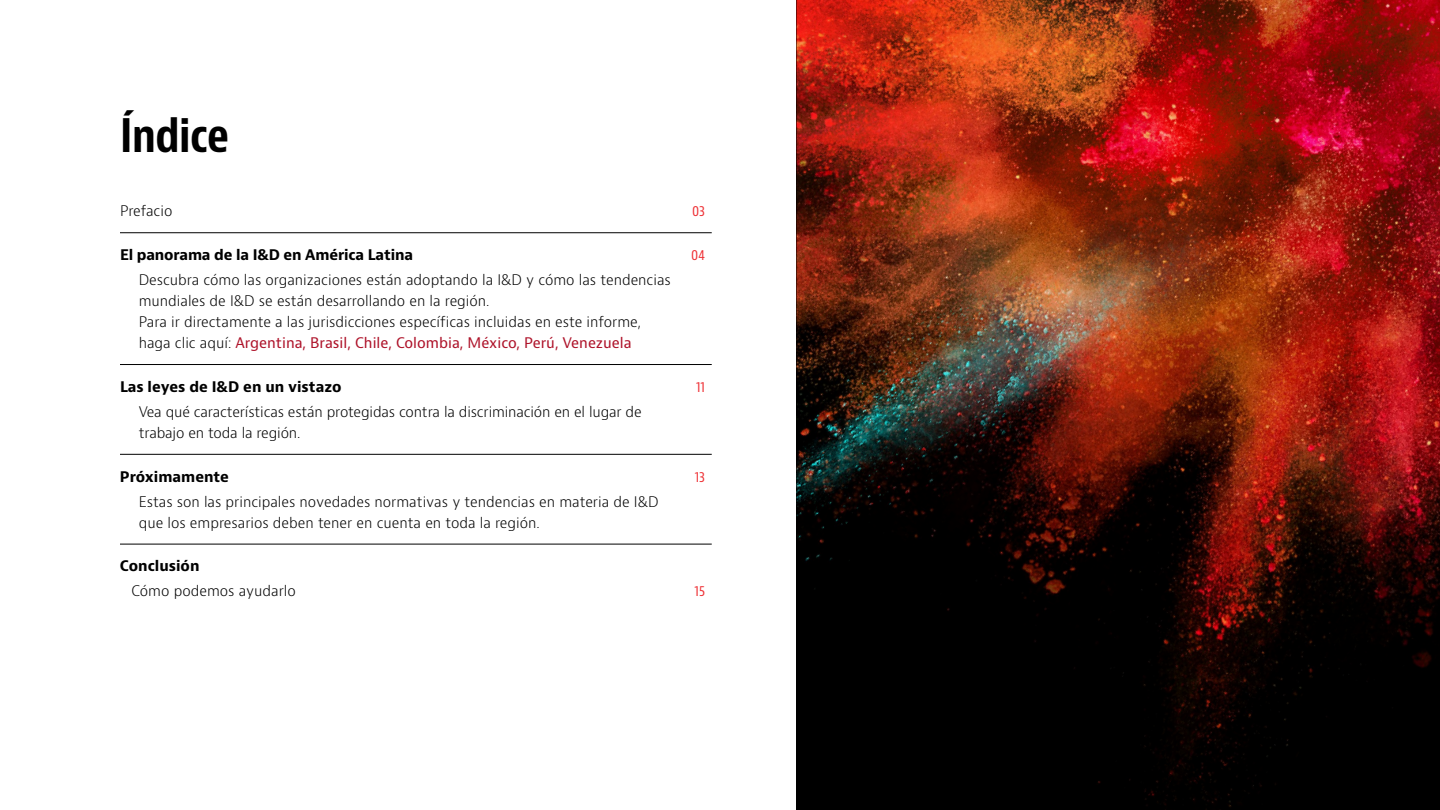
<style>
.page{position:relative;width:1440px;height:810px;background:#fff}
.page>*{position:absolute;margin:0;border:0;box-sizing:border-box;transform-origin:0 0}
.t1{font:700 condensed 45px "Baker Mc Kenzie Bernini";letter-spacing:-.01em;color:#000}
.t2{font:300 14.25px/21px "Baker Mc Kenzie Bernini";color:#000}
.t3{font:700 14.25px "Baker Mc Kenzie Bernini";letter-spacing:-.01em;color:#000}
.t4{font:condensed 14.25px "Baker Mc Kenzie Bernini";color:#ee3035}
.t5{font:condensed 14.25px "Baker Mc Kenzie Bernini";color:#ee3135}
.s1{font-weight:400;color:#ae132a}
</style>
<div class="page">
<hr style="left:120px;top:232px;width:592px;height:1px;background:#000">
<hr style="left:120px;top:364px;width:592px;height:1px;background:#000">
<hr style="left:120px;top:454px;width:592px;height:1px;background:#000">
<hr style="left:120px;top:544px;width:592px;height:1px;background:#000">
<img style="left:796px;top:0;width:644px;height:810px">
<h1 class="t1" style="left:120px;top:108px;width:111px">Índice</h1>
<p class="t2" style="left:120px;top:201px;width:54px">Prefacio</p>
<p class="t4" style="left:692px;top:202px;width:14px">03</p>
<p class="t3" style="left:120px;top:246px;width:295px">El panorama de la I&amp;D en América Latina</p>
<p class="t4" style="left:691px;top:246px;width:15px">04</p>
<p class="t2" style="left:139px;top:269px;width:534px">Descubra cómo las organizaciones están adoptando la I&amp;D y cómo las tendencias mundiales de I&amp;D se están desarrollando en la región.<br>Para ir directamente a las jurisdicciones específicas incluidas en este informe, haga clic aquí: <span class="s1">Argentina, Brasil, Chile, Colombia, México, Perú, Venezuela</span></p>
<p class="t3" style="left:120px;top:377px;width:223px">Las leyes de I&amp;D en un vistazo</p>
<p class="t4" style="left:696px;top:378px;width:10px">11</p>
<p class="t2" style="left:139px;top:401px;width:505px">Vea qué características están protegidas contra la discriminación en el lugar de trabajo en toda la región.</p>
<p class="t3" style="left:120px;top:467px;width:111px">Próximamente</p>
<p class="t5" style="left:695px;top:468px;width:12px">13</p>
<p class="t2" style="left:139px;top:491px;width:521px">Estas son las principales novedades normativas y tendencias en materia de I&amp;D que los empresarios deben tener en cuenta en toda la región.</p>
<p class="t3" style="left:120px;top:557px;width:81px">Conclusión</p>
<p class="t2" style="left:131px;top:581px;width:166px">Cómo podemos ayudarlo</p>
<p class="t4" style="left:695px;top:582px;width:12px">15</p>
</div>
